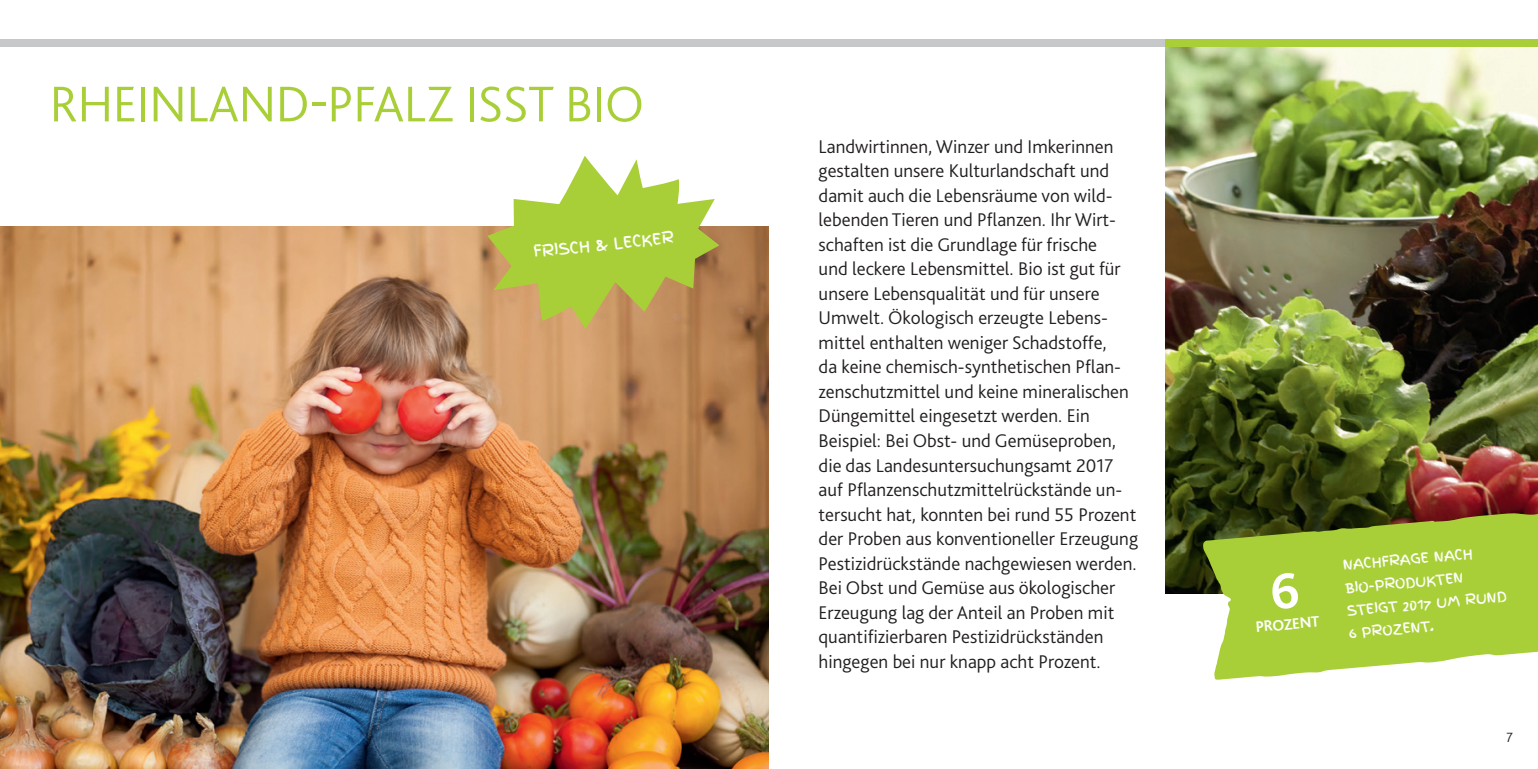
<style>
.page{position:relative;width:1538px;height:769px;background:#fff}
.page>*{position:absolute;margin:0;border:0;box-sizing:border-box;transform-origin:0 0}
.t1{font:300 52.5px "Bliss";letter-spacing:-.01em;color:#a9cf38}
.t2{font:300 19.25px/24.5px "Bliss";color:#231f20}
.t3{font:15.75px "Finger Paint";color:#fff}
.t4{font:700 15.75px "Bliss";color:#fff}
.t5{font:14px/22.8px "Finger Paint";color:#fff}
.t6{font:300 14px "Bliss";color:#231f20}
</style>
<div class="page">
<img style="left:1166px;top:47px;width:372px;height:547px">
<img style="left:0;top:226px;width:769px;height:543px">
<div style="left:0;top:40px;width:1166px;height:7px;background:#c7c8ca"></div>
<svg style="left:1203px;top:509px;width:335px;height:171px;background:#a5c149"></svg>
<div style="left:1166px;top:40px;width:372px;height:7px;background:#a9cf38"></div>
<svg style="left:487px;top:156px;width:232px;height:173px"></svg>
<svg style="left:1271px;top:572px;width:28px;height:38px"></svg>
<h1 class="t1" style="left:50px;top:71px;width:596px">RHEINLAND-PFALZ ISST BIO</h1>
<p class="t3" style="left:532px;top:240px;width:142px;rotate:-6deg">FRISCH &amp; LECKER</p>
<p class="t2" style="left:819px;top:134px;width:321px">Landwirtinnen, Winzer und Imkerinnen gestalten unsere Kulturlandschaft und damit auch die Lebensräume von wild&shy;lebenden Tieren und Pflanzen. Ihr Wirt&shy;schaften ist die Grundlage für frische<br>und leckere Lebensmittel. Bio ist gut für unsere Lebensqualität und für unsere Umwelt. Ökologisch erzeugte Lebens&shy;mittel enthalten weniger Schadstoffe,<br>da keine chemisch-synthetischen Pflan&shy;zenschutzmittel und keine mineralischen Düngemittel eingesetzt werden. Ein Beispiel: Bei Obst- und Gemüseproben, die das Landesuntersuchungsamt 2017 auf Pflanzenschutzmittelrückstände un&shy;tersucht hat, konnten bei rund 55 Prozent der Proben aus konventioneller Erzeugung Pestizidrückstände nachgewiesen werden.<br>Bei Obst und Gemüse aus ökologischer Erzeugung lag der Anteil an Proben mit quantifizierbaren Pestizidrückständen hingegen bei nur knapp acht Prozent.</p>
<p class="t4" style="left:1255px;top:617px;width:65px;rotate:-5deg">PROZENT</p>
<p class="t5" style="left:1342px;top:554px;width:162px;rotate:-5deg">NACHFRAGE NACH<br>BIO-PRODUKTEN<br>STEIGT 2017 UM RUND<br>6 PROZENT.</p>
<p class="t6" style="left:1506px;top:728px;width:8px">7</p>
</div>
